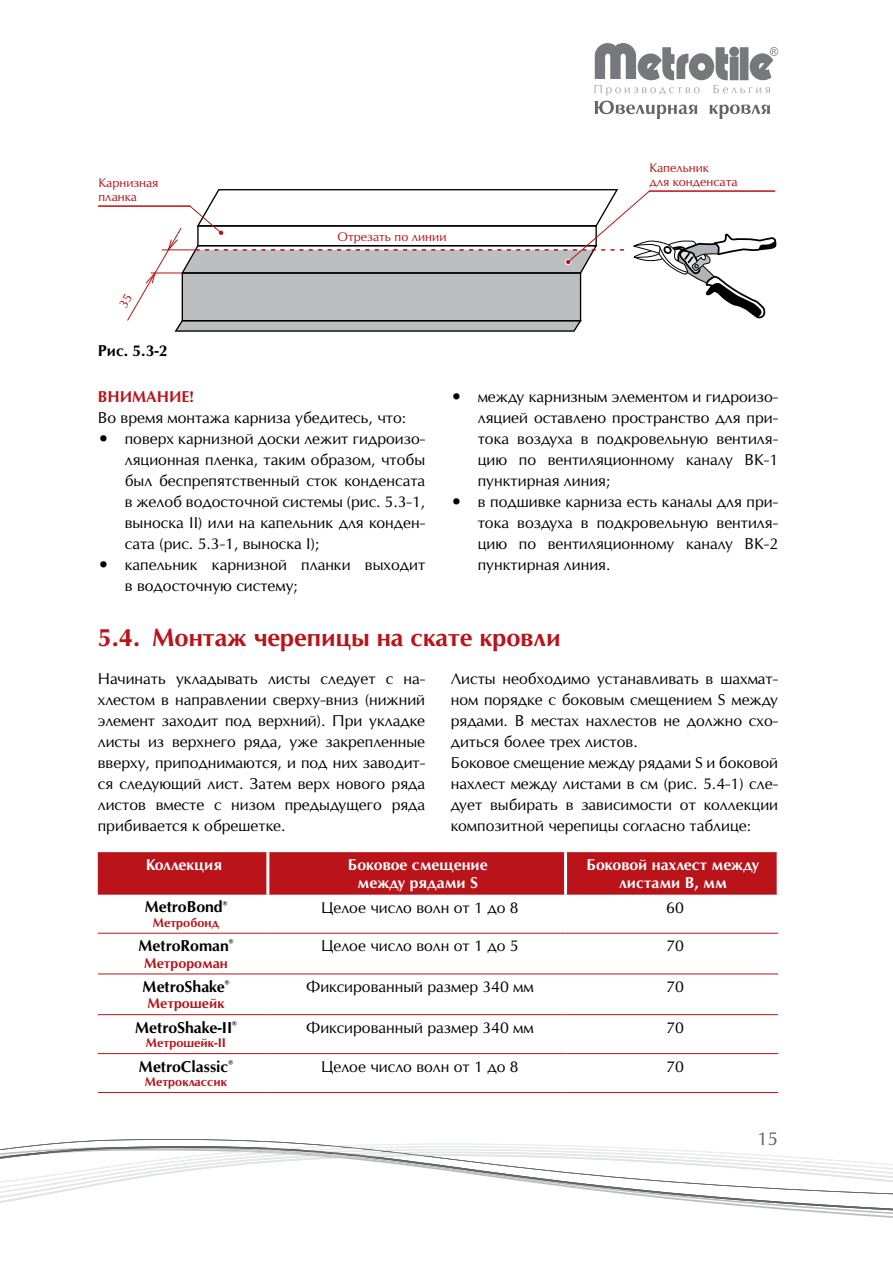
<style>
.page{position:relative;width:893px;height:1263px;background:#fff}
.page>*{position:absolute;margin:0;border:0;box-sizing:border-box;transform-origin:0 0}
.t1{font:700 24px "Opium New C";color:#ba141a}
.t2{font:18px "Opium New C";color:#636466}
.t3{font:15px/21px "Opium New C";color:#000;text-align:justify}
.t4{font:700 15px "Opium New C";color:#000}
.t5{font:700 15px/18px "Opium New C";color:#fff;text-align:center}
.t6{font:700 15px "Opium New C";color:#ba141a}
.t7{font:700 13.5px "Opium New C";color:#ba141a}
.t8{font:12px "Opium New C";color:#ba1218}
.t9{font:700 12px "Opium New C";color:#ba141a}
</style>
<div class="page">
<svg style="left:0;top:1139px;width:893px;height:79px"></svg>
<svg style="left:594px;top:43px;width:184px;height:76px"></svg>
<hr style="left:99px;top:205px;width:91px;height:2px;background:#ba1218">
<div style="left:98px;top:852px;width:679px;height:43px;background:#ba141a"></div>
<hr style="left:266px;top:852px;width:3px;height:43px;background:#fff">
<hr style="left:564px;top:852px;width:3px;height:43px;background:#fff">
<hr style="left:98px;top:933px;width:170px;height:1px;background:#ba141a">
<hr style="left:268px;top:933px;width:298px;height:1px;background:#ba141a">
<hr style="left:566px;top:933px;width:212px;height:1px;background:#ba141a">
<hr style="left:98px;top:973px;width:170px;height:1px;background:#ba141a">
<hr style="left:268px;top:973px;width:298px;height:1px;background:#ba141a">
<hr style="left:566px;top:973px;width:212px;height:1px;background:#ba141a">
<hr style="left:98px;top:1014px;width:170px;height:1px;background:#ba141a">
<hr style="left:268px;top:1014px;width:298px;height:1px;background:#ba141a">
<hr style="left:566px;top:1014px;width:212px;height:1px;background:#ba141a">
<hr style="left:98px;top:1053px;width:170px;height:1px;background:#ba141a">
<hr style="left:268px;top:1053px;width:298px;height:1px;background:#ba141a">
<hr style="left:566px;top:1053px;width:212px;height:1px;background:#ba141a">
<hr style="left:98px;top:1092px;width:170px;height:1px;background:#ba141a">
<hr style="left:268px;top:1092px;width:298px;height:1px;background:#ba141a">
<hr style="left:566px;top:1092px;width:212px;height:1px;background:#ba141a">
<svg style="left:119px;top:189px;width:657px;height:143px"></svg>
<p class="t8" style="left:649px;top:160px;width:61px">Капельник</p>
<p class="t8" style="left:99px;top:175px;width:61px">Карнизная</p>
<p class="t8" style="left:649px;top:175px;width:90px">для конденсата</p>
<p class="t8" style="left:99px;top:190px;width:40px">планка</p>
<p class="t8" style="left:338px;top:229px;width:110px">Отрезать по линии</p>
<p class="t4" style="left:98px;top:342px;width:71px">Рис. 5.3-2</p>
<p class="t6" style="left:98px;top:388px;width:97px">ВНИМАНИЕ!</p>
<p class="t3" style="left:98px;top:407px;width:310px">Во время монтажа карниза убедитесь, что:</p>
<p class="t3" style="left:125px;top:428px;width:302px;text-indent:-27px">• поверх карнизной доски лежит гидроизо&shy;ляционная пленка, таким образом, чтобы был беспрепятственный сток конденсата в желоб водосточной системы (рис. 5.3-1, выноска II) или на капельник для конден&shy;сата (рис. 5.3-1, выноска I);</p>
<p class="t3" style="left:125px;top:554px;width:302px;text-indent:-27px">• капельник карнизной планки выходит в водосточную систему;</p>
<p class="t3" style="left:478px;top:386px;width:302px;text-indent:-27px">• между карнизным элементом и гидроизо&shy;ляцией оставлено пространство для при&shy;тока воздуха в подкровельную вентиля&shy;цию по вентиляционному каналу ВК-1 пунктирная линия;</p>
<p class="t3" style="left:478px;top:491px;width:302px;text-indent:-27px">• в подшивке карниза есть каналы для при&shy;тока воздуха в подкровельную вентиля&shy;цию по вентиляционному каналу ВК-2 пунктирная линия.</p>
<h1 class="t1" style="left:98px;top:623px;width:464px">5.4. Монтаж черепицы на скате кровли</h1>
<p class="t3" style="left:98px;top:668px;width:329px">Начинать укладывать листы следует с на&shy;хлестом в направлении сверху-вниз (нижний элемент заходит под верхний). При укладке листы из верхнего ряда, уже закрепленные вверху, приподнимаются, и под них заводит&shy;ся следующий лист. Затем верх нового ряда листов вместе с низом предыдущего ряда прибивается к обрешетке.</p>
<p class="t3" style="left:451px;top:668px;width:329px;text-align:left">Листы необходимо устанавливать в шахмат&shy;ном порядке с боковым смещением S между рядами. В местах нахлестов не должно схо&shy;диться более трех листов.<br>Боковое смещение между рядами S и боковой нахлест между листами в см (рис. 5.4-1) сле&shy;дует выбирать в зависимости от коллекции композитной черепицы согласно таблице:</p>
<p class="t5" style="left:146px;top:856px;width:78px">Коллекция</p>
<p class="t5" style="left:348px;top:856px;width:141px">боковое смещение между рядами S</p>
<p class="t5" style="left:586px;top:856px;width:174px">боковой нахлест между листами B, мм</p>
<p class="t4" style="left:145px;top:898px;width:84px">MetroBond<sup>®</sup></p>
<p class="t9" style="left:153px;top:915px;width:68px">Метробонд</p>
<p class="t3" style="left:321px;top:897px;width:199px">Целое число волн от 1 до 8</p>
<p class="t3" style="left:666px;top:897px;width:19px">60</p>
<p class="t4" style="left:139px;top:937px;width:96px">MetroRoman<sup>®</sup></p>
<p class="t7" style="left:144px;top:955px;width:85px">Метророман</p>
<p class="t3" style="left:321px;top:935px;width:199px">Целое число волн от 1 до 5</p>
<p class="t3" style="left:666px;top:935px;width:19px">70</p>
<p class="t4" style="left:143px;top:978px;width:88px">MetroShake<sup>®</sup></p>
<p class="t7" style="left:148px;top:995px;width:78px">Метрошейк</p>
<p class="t3" style="left:306px;top:976px;width:229px">Фиксированный размер 340 мм</p>
<p class="t3" style="left:666px;top:976px;width:19px">70</p>
<p class="t4" style="left:135px;top:1018px;width:103px">MetroShake-II<sup>®</sup></p>
<p class="t9" style="left:146px;top:1036px;width:82px">Метрошейк-II</p>
<p class="t3" style="left:306px;top:1017px;width:229px">Фиксированный размер 340 мм</p>
<p class="t3" style="left:666px;top:1017px;width:19px">70</p>
<p class="t4" style="left:139px;top:1057px;width:96px">MetroClassic<sup>®</sup></p>
<p class="t9" style="left:145px;top:1074px;width:84px">Метроклассик</p>
<p class="t3" style="left:321px;top:1056px;width:199px">Целое число волн от 1 до 8</p>
<p class="t3" style="left:666px;top:1056px;width:19px">70</p>
<p class="t2" style="left:757px;top:1128px;width:23px">15</p>
</div>
